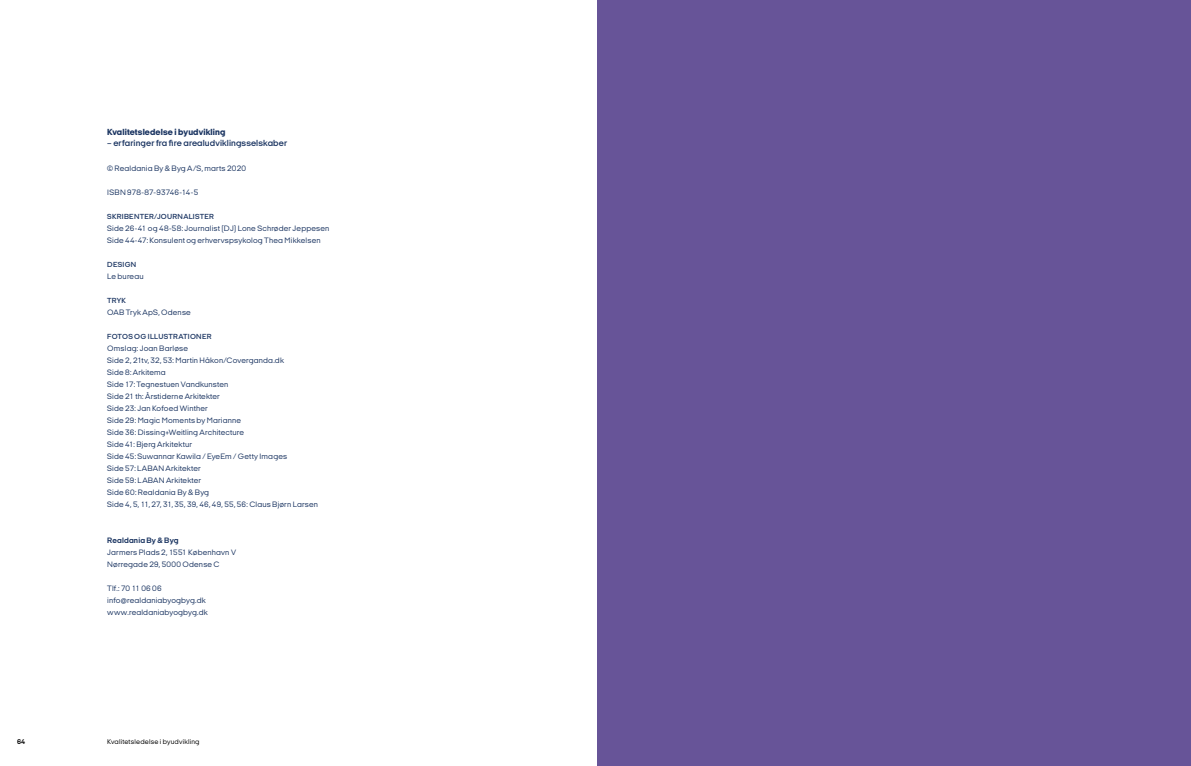
<style>
.page{position:relative;width:1191px;height:766px;background:#fff}
.page>*{position:absolute;margin:0;border:0;box-sizing:border-box;transform-origin:0 0}
.t1{font:9px "Italian Plate No Two Exp D Bd";letter-spacing:.01em;color:#1a3461}
.t2{font:800 9px "Italian Plate No Two Exp";letter-spacing:.01em;color:#1a3461}
.t3{font:8px/12px "Italian Plate No Two Exp";letter-spacing:.015em;color:#1a3461}
.t4{font:700 8px "Italian Plate No Two Exp";letter-spacing:.015em;color:#1a3461}
.t5{font:7.5px "Italian Plate No Two Exp D Bd";letter-spacing:.035em;color:#1a3461}
.t6{font:7px "Italian Plate No Two Exp";letter-spacing:.025em;color:#000}
.t7{font:700 7px "Italian Plate No Two Exp";color:#000}
</style>
<div class="page">
<div style="left:597px;top:0;width:594px;height:765px;background:#675498"></div>
<p class="t2" style="left:107px;top:127px;width:120px">Kvalitetsledelse i byudvikling</p>
<p class="t1" style="left:107px;top:138px;width:181px">– erfaringer fra fire arealudviklingsselskaber</p>
<p class="t3" style="left:107px;top:162px;width:140px">© Realdania By &amp; Byg A/S, marts 2020</p>
<p class="t3" style="left:107px;top:186px;width:93px">ISBN 978-87-93746-14-5</p>
<p class="t5" style="left:107px;top:212px;width:108px">SKRIBENTER/JOURNALISTER</p>
<p class="t3" style="left:107px;top:222px;width:224px">Side 26-41 og 48-58: Journalist (DJ) Lone Schrøder Jeppesen<br>Side 44-47: Konsulent og erhvervspsykolog Thea Mikkelsen</p>
<p class="t5" style="left:107px;top:260px;width:31px">DESIGN</p>
<p class="t3" style="left:107px;top:270px;width:38px">Le bureau</p>
<p class="t5" style="left:107px;top:296px;width:20px">TRYK</p>
<p class="t3" style="left:107px;top:306px;width:85px">OAB Tryk ApS, Odense</p>
<p class="t5" style="left:107px;top:332px;width:106px">FOTOS OG ILLUSTRATIONER</p>
<p class="t3" style="left:107px;top:342px;width:212px">Omslag: Joan Barløse<br>Side 2, 21tv, 32, 53: Martin Håkon/Coverganda.dk<br>Side 8: Arkitema<br>Side 17: Tegnestuen Vandkunsten<br>Side 21 th: Årstiderne Arkitekter<br>Side 23: Jan Kofoed Winther<br>Side 29: Magic Moments by Marianne<br>Side 36: Dissing+Weitling Architecture<br>Side 41: Bjerg Arkitektur<br>Side 45: Suwannar Kawila / EyeEm / Getty Images<br>Side 57: LABAN Arkitekter<br>Side 59: LABAN Arkitekter<br>Side 60: Realdania By &amp; Byg<br>Side 4, 5, 11, 27, 31, 35, 39, 46, 49, 55, 56: Claus Bjørn Larsen</p>
<p class="t4" style="left:107px;top:536px;width:73px">Realdania By &amp; Byg</p>
<p class="t3" style="left:107px;top:546px;width:130px">Jarmers Plads 2, 1551 København V<br>Nørregade 29, 5000 Odense C</p>
<p class="t3" style="left:107px;top:582px;width:102px">Tlf.: 70 11 06 06 info@realdaniabyogbyg.dk www.realdaniabyogbyg.dk</p>
<p class="t7" style="left:17px;top:737px;width:10px">64</p>
<p class="t6" style="left:107px;top:737px;width:94px">Kvalitetsledelse i byudvikling</p>
</div>
